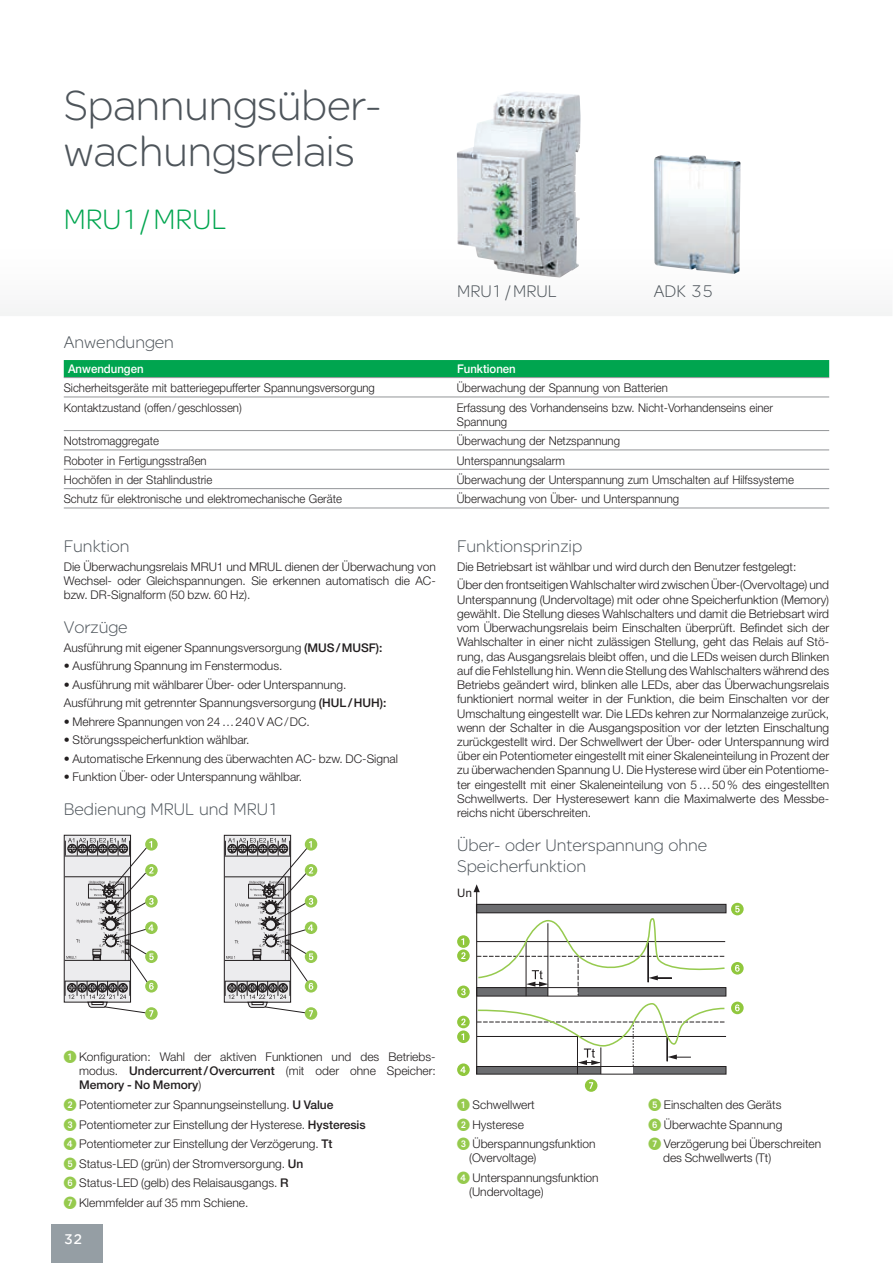
<style>
.page{position:relative;width:893px;height:1263px;background:#fff}
.page>*{position:absolute;margin:0;border:0;box-sizing:border-box;transform-origin:0 0}
.t1{font:300 45px/46.5px "SE Optimist";color:#4d545a}
.t2{font:300 30px "SE Optimist";color:#00a54f}
.t3{font:300 18px/21px "SE Optimist";color:#4d545a}
.t4{font:15px "SE Optimist";color:#fff}
.t5{font:12.15px "Invensys Andale";color:#231f20}
.t6{font:300 12px/14.2px "Helvetica Neue";color:#231f20}
.t7{font:300 12px/14.2px "Helvetica Neue";color:#231f20;scale:.95 1}
.t8{font:500 12px "Helvetica Neue";color:#fff;scale:.95 1}
.s1{font-weight:500}
.s2{font-family:"European Pi One";font-weight:400;font-size:12.75px;color:#96ca4e}
</style>
<div class="page">
<div style="left:0;top:308px;width:892px;height:8px;background:#f3f4f4"></div>
<div style="left:51px;top:1225px;width:51px;height:38px;background:#959ea4"></div>
<img style="left:457px;top:92px;width:124px;height:186px">
<img style="left:654px;top:155px;width:86px;height:119px">
<svg style="left:64px;top:838px;width:94px;height:182px"></svg>
<svg style="left:224px;top:838px;width:93px;height:182px"></svg>
<div style="left:476px;top:987px;width:250px;height:9px;border:1px solid #231f20"></div>
<hr style="left:476px;top:892px;width:1px;height:182px;background:#231f20">
<svg style="left:473px;top:884px;width:7px;height:8px"></svg>
<svg style="left:457px;top:935px;width:13px;height:27px"></svg>
<svg style="left:457px;top:985px;width:13px;height:13px"></svg>
<svg style="left:457px;top:1063px;width:13px;height:13px"></svg>
<svg style="left:476px;top:1001px;width:268px;height:91px"></svg>
<svg style="left:457px;top:1016px;width:13px;height:27px"></svg>
<svg style="left:477px;top:903px;width:267px;height:92px"></svg>
<div style="left:64px;top:360px;width:765px;height:17px;background:#00a54f"></div>
<hr style="left:64px;top:377px;width:765px;height:1px;background:#939598">
<hr style="left:64px;top:397px;width:765px;height:1px;background:#939598">
<hr style="left:64px;top:430px;width:765px;height:1px;background:#939598">
<hr style="left:64px;top:450px;width:765px;height:1px;background:#939598">
<hr style="left:64px;top:469px;width:765px;height:1px;background:#939598">
<hr style="left:64px;top:488px;width:765px;height:1px;background:#939598">
<hr style="left:64px;top:508px;width:765px;height:1px;background:#939598">
<h1 class="t1" style="left:64px;top:82px;width:319px">Spannungsüber&shy;wachungsrelais</h1>
<h2 class="t2" style="left:64px;top:202px;width:164px">MRU1/MRUL</h2>
<h3 class="t3" style="left:457px;top:281px;width:101px">MRU1/MRUL</h3>
<h3 class="t3" style="left:654px;top:281px;width:61px">ADK 35</h3>
<h3 class="t3" style="left:64px;top:332px;width:112px">Anwendungen</h3>
<p class="t8" style="left:68px;top:362px;width:81px">Anwendungen</p>
<p class="t8" style="left:457px;top:362px;width:63px">Funktionen</p>
<p class="t7" style="left:64px;top:381px;width:329px">Sicherheitsgeräte mit batteriegepufferter Spannungsversorgung</p>
<p class="t7" style="left:457px;top:381px;width:224px">Überwachung der Spannung von Batterien</p>
<p class="t7" style="left:64px;top:400px;width:189px">Kontaktzustand (offen/geschlossen)</p>
<p class="t7" style="left:457px;top:400px;width:334px">Erfassung des Vorhandenseins bzw. Nicht-Vorhandenseins einer<br>Spannung</p>
<p class="t7" style="left:64px;top:434px;width:102px">Notstromaggregate</p>
<p class="t7" style="left:457px;top:434px;width:173px">Überwachung der Netzspannung</p>
<p class="t7" style="left:64px;top:453px;width:152px">Roboter in Fertigungsstraßen</p>
<p class="t7" style="left:457px;top:453px;width:115px">Unterspannungsalarm</p>
<p class="t7" style="left:64px;top:472px;width:158px">Hochöfen in der Stahlindustrie</p>
<p class="t7" style="left:457px;top:472px;width:356px">Überwachung der Unterspannung zum Umschalten auf Hilfssysteme</p>
<p class="t7" style="left:64px;top:492px;width:294px">Schutz für elektronische und elektromechanische Geräte</p>
<p class="t7" style="left:457px;top:492px;width:236px">Überwachung von Über- und Unterspannung</p>
<h3 class="t3" style="left:64px;top:536px;width:67px">Funktion</h3>
<p class="t6" style="left:64px;top:559px;width:374px;text-align:justify">Die Überwachungsrelais MRU1 und MRUL dienen der Überwachung von Wechsel- oder Gleichspannungen. Sie erkennen automatisch die AC&shy;bzw. DR-Signalform (50 bzw. 60 Hz).</p>
<h3 class="t3" style="left:64px;top:617px;width:65px">Vorzüge</h3>
<p class="t6" style="left:64px;top:640px;width:320px">Ausführung mit eigener Spannungsversorgung <span class="s1">(MUS/MUSF):</span></p>
<p class="t6" style="left:64px;top:658px;width:220px">• Ausführung Spannung im Fenstermodus.</p>
<p class="t6" style="left:64px;top:675px;width:324px;line-height:18.5px">• Ausführung mit wählbarer Über- oder Unterspannung.<br>Ausführung mit getrennter Spannungsversorgung <span class="s1">(HUL/HUH):</span></p>
<p class="t6" style="left:64px;top:714px;width:248px">• Mehrere Spannungen von 24…240V AC/DC.</p>
<p class="t6" style="left:64px;top:732px;width:187px">• Störungsspeicherfunktion wählbar.</p>
<p class="t6" style="left:64px;top:751px;width:336px">• Automatische Erkennung des überwachten AC- bzw. DC-Signal</p>
<p class="t6" style="left:64px;top:769px;width:240px">• Funktion Über- oder Unterspannung wählbar.</p>
<h3 class="t3" style="left:64px;top:798px;width:217px">Bedienung MRUL und MRU1</h3>
<h3 class="t3" style="left:457px;top:536px;width:127px">Funktionsprinzip</h3>
<p class="t6" style="left:457px;top:557px;width:374px;line-height:18.5px">Die Betriebsart ist wählbar und wird durch den Benutzer festgelegt:<br>Über den frontseitigen Wahlschalter wird zwischen Über-(Overvoltage) und</p>
<p class="t6" style="left:457px;top:592px;width:374px;text-align:justify">Unterspannung (Undervoltage) mit oder ohne Speicherfunktion (Memory) gewählt. Die Stellung dieses Wahlschalters und damit die Betriebsart wird vom Überwachungsrelais beim Einschalten überprüft. Befindet sich der Wahlschalter in einer nicht zulässigen Stellung, geht das Relais auf Stö&shy;rung, das Ausgangsrelais bleibt offen, und die LEDs weisen durch Blinken auf die Fehlstellung hin. Wenn die Stellung des Wahlschalters während des Betriebs geändert wird, blinken alle LEDs, aber das Überwachungsrelais funktioniert normal weiter in der Funktion, die beim Einschalten vor der Umschaltung eingestellt war. Die LEDs kehren zur Normalanzeige zurück, wenn der Schalter in die Ausgangsposition vor der letzten Einschaltung zurückgestellt wird. Der Schwellwert der Über- oder Unterspannung wird über ein Potentiometer eingestellt mit einer Skaleneinteilung in Prozent der zu überwachenden Spannung U. Die Hysterese wird über ein Potentiome&shy;ter eingestellt mit einer Skaleneinteilung von 5…50% des eingestellten Schwellwerts. Der Hysteresewert kann die Maximalwerte des Messbe&shy;reichs nicht überschreiten.</p>
<h3 class="t3" style="left:457px;top:835px;width:252px">Über- oder Unterspannung ohne<br>Speicherfunktion</h3>
<p class="t5" style="left:457px;top:886px;width:16px">Un</p>
<p class="t6" style="left:79px;top:1049px;width:358px;text-align:justify;text-indent:-15px"><span class="s2">1</span> Konfiguration: Wahl der aktiven Funktionen und des Betriebs&shy;modus. <span class="s1">Undercurrent/Overcurrent</span> (mit oder ohne Speicher:<br><span class="s1">Memory - No Memory</span>)</p>
<p class="t6" style="left:64px;top:1095px;width:303px;line-height:19.5px"><span class="s2">2</span> Potentiometer zur Spannungseinstellung. <span class="s1">U Value<br></span><span class="s2">3</span> Potentiometer zur Einstellung der Hysterese. <span class="s1">Hysteresis </span><span class="s2">4</span> Potentiometer zur Einstellung der Verzögerung. <span class="s1">Tt<br></span><span class="s2">5</span> Status-LED (grün) der Stromversorgung. <span class="s1">Un<br></span><span class="s2">6</span> Status-LED (gelb) des Relaisausgangs. <span class="s1">R<br></span><span class="s2">7</span> Klemmfelder auf 35 mm Schiene.</p>
<p class="t4" style="left:64px;top:1230px;width:20px">32</p>
<p class="t6" style="left:457px;top:1097px;width:79px"><span class="s2">1</span> Schwellwert</p>
<p class="t6" style="left:648px;top:1097px;width:134px"><span class="s2">5</span> Einschalten des Geräts</p>
<p class="t6" style="left:457px;top:1117px;width:68px"><span class="s2">2</span> Hysterese</p>
<p class="t6" style="left:648px;top:1117px;width:135px"><span class="s2">6</span> Überwachte Spannung</p>
<p class="t6" style="left:457px;top:1136px;width:140px"><span class="s2">3</span> Überspannungsfunktion</p>
<p class="t6" style="left:648px;top:1136px;width:174px"><span class="s2">7</span> Verzögerung bei Überschreiten</p>
<p class="t6" style="left:469px;top:1151px;width:69px">(Overvoltage)</p>
<p class="t6" style="left:663px;top:1151px;width:110px">des Schwellwerts (Tt)</p>
<p class="t6" style="left:469px;top:1170px;width:131px;text-indent:-12px"><span class="s2">4</span> Unterspannungsfunktion (Undervoltage)</p>
</div>
